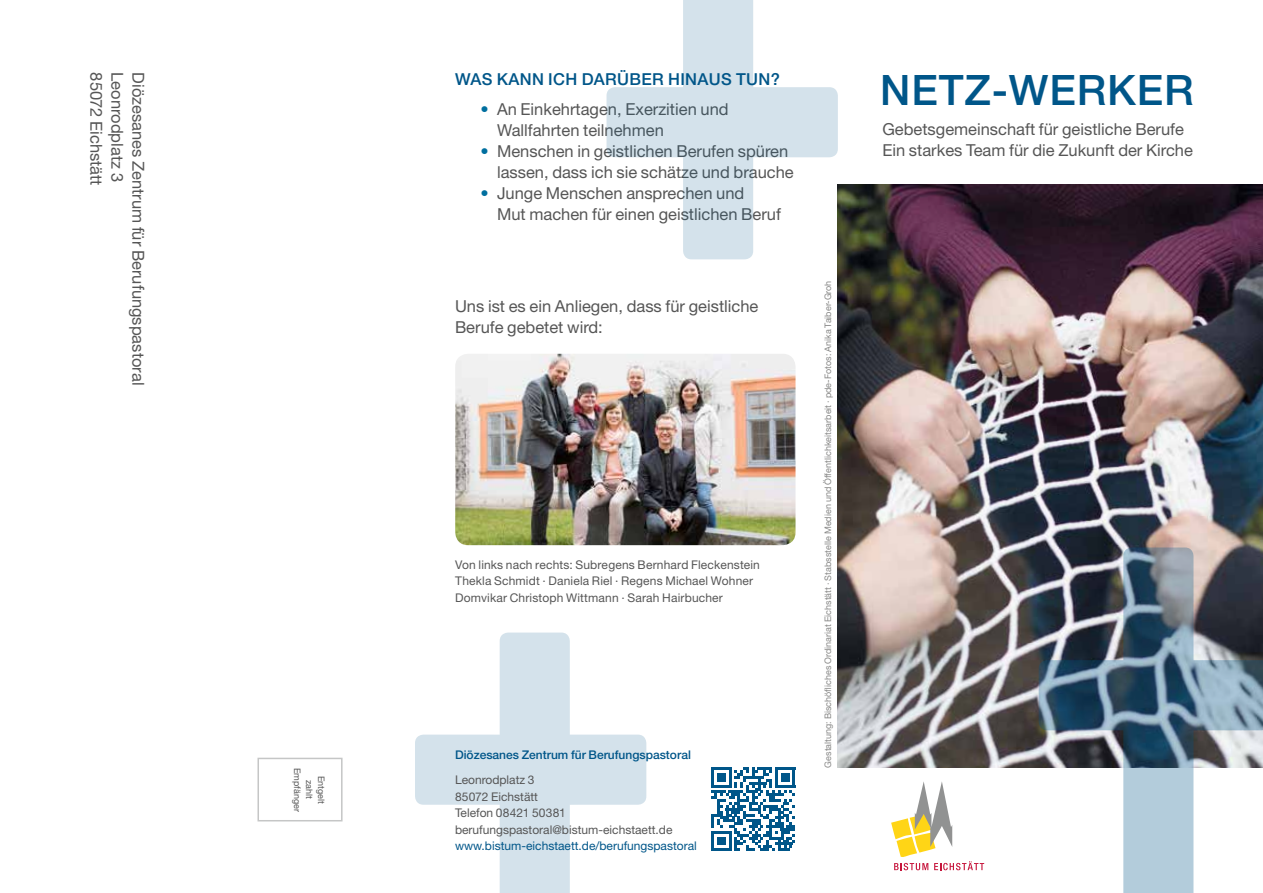
<style>
.page{position:relative;width:1263px;height:893px;background:#fff}
.page>*{position:absolute;margin:0;border:0;box-sizing:border-box;transform-origin:0 0}
.t1{font:500 42px "Helvetica Neue LT";letter-spacing:.02em;color:#005689}
.t2{font:16.5px/21px "Helvetica Neue LT";color:#565656}
.t3{font:500 16.5px "Helvetica Neue LT";letter-spacing:.02em;color:#005689}
.t4{font:12px/16.5px "Helvetica Neue LT";letter-spacing:.01em;color:#565656}
.t5{font:12px "Helvetica Neue LT";color:#005689}
.t6{font:500 12px "Helvetica Neue LT";color:#005689}
.t7{font:9px "Helvetica Neue LT";color:#878786}
.t8{font:9px/12px "Helvetica Neue LT";color:#565656;text-align:center}
.s1{color:#006f9f}
</style>
<div class="page">
<img style="left:838px;top:185px;width:425px;height:582px">
<svg style="left:1039px;top:547px;width:224px;height:346px"></svg>
<svg style="left:606px;top:0;width:232px;height:259px"></svg>
<img style="left:455px;top:354px;width:340px;height:191px">
<svg style="left:415px;top:632px;width:231px;height:261px"></svg>
<svg style="left:891px;top:782px;width:93px;height:88px"></svg>
<svg style="left:711px;top:767px;width:84px;height:84px"></svg>
<div style="left:257px;top:758px;width:86px;height:63px;border:2px solid #c5c6c6"></div>
<p class="t2" style="left:107px;top:72px;width:115px;rotate:90deg">85072 Eichstätt</p>
<p class="t2" style="left:128px;top:72px;width:111px;rotate:90deg">Leonrodplatz 3</p>
<p class="t2" style="left:149px;top:72px;width:314px;rotate:90deg">Diözesanes Zentrum für Berufungspastoral</p>
<p class="t8" style="left:328px;top:768px;width:46px;rotate:90deg">Entgelt zahlt<br>Empfänger</p>
<p class="t3" style="left:455px;top:69px;width:326px">Was kann ich darüber hinaus tun?</p>
<p class="t2" style="left:497px;top:98px;width:233px;text-indent:-16px"><span class="s1">•</span> An Einkehrtagen, Exerzitien und<br>Wallfahrten teilnehmen</p>
<p class="t2" style="left:497px;top:140px;width:298px;text-indent:-16px"><span class="s1">•</span> Menschen in geistlichen Berufen spüren lassen, dass ich sie schätze und brauche</p>
<p class="t2" style="left:497px;top:182px;width:285px;text-indent:-16px"><span class="s1">•</span> Junge Menschen ansprechen und<br>Mut machen für einen geistlichen Beruf</p>
<p class="t2" style="left:455px;top:296px;width:305px">Uns ist es ein Anliegen, dass für geistliche<br>Berufe gebetet wird:</p>
<p class="t4" style="left:455px;top:556px;width:306px">Von links nach rechts: Subregens Bernhard Fleckenstein<br>Thekla Schmidt · Daniela Riel · Regens Michael Wohner<br>Domvikar Christoph Wittmann · Sarah Hairbucher</p>
<p class="t6" style="left:455px;top:748px;width:237px">Diözesanes Zentrum für Berufungspastoral</p>
<p class="t4" style="left:455px;top:772px;width:219px">Leonrodplatz 3<br>85072 Eichstätt<br>Telefon 08421 50381 berufungspastoral@bistum-eichstaett.de</p>
<p class="t5" style="left:455px;top:839px;width:243px">www.bistum-eichstaett.de/berufungspastoral</p>
<p class="t7" style="left:822px;top:767px;width:488px;rotate:-90deg">Gestaltung: Bischöfliches Ordinariat Eichstätt · Stabsstelle Medien und Öffentlichkeitsarbeit · pde-Fotos: Anika Taiber-Groh</p>
<h1 class="t1" style="left:880px;top:65px;width:315px">Netz-Werker</h1>
<p class="t2" style="left:882px;top:118px;width:312px">Gebetsgemeinschaft für geistliche Berufe<br>Ein starkes Team für die Zukunft der Kirche</p>
</div>
